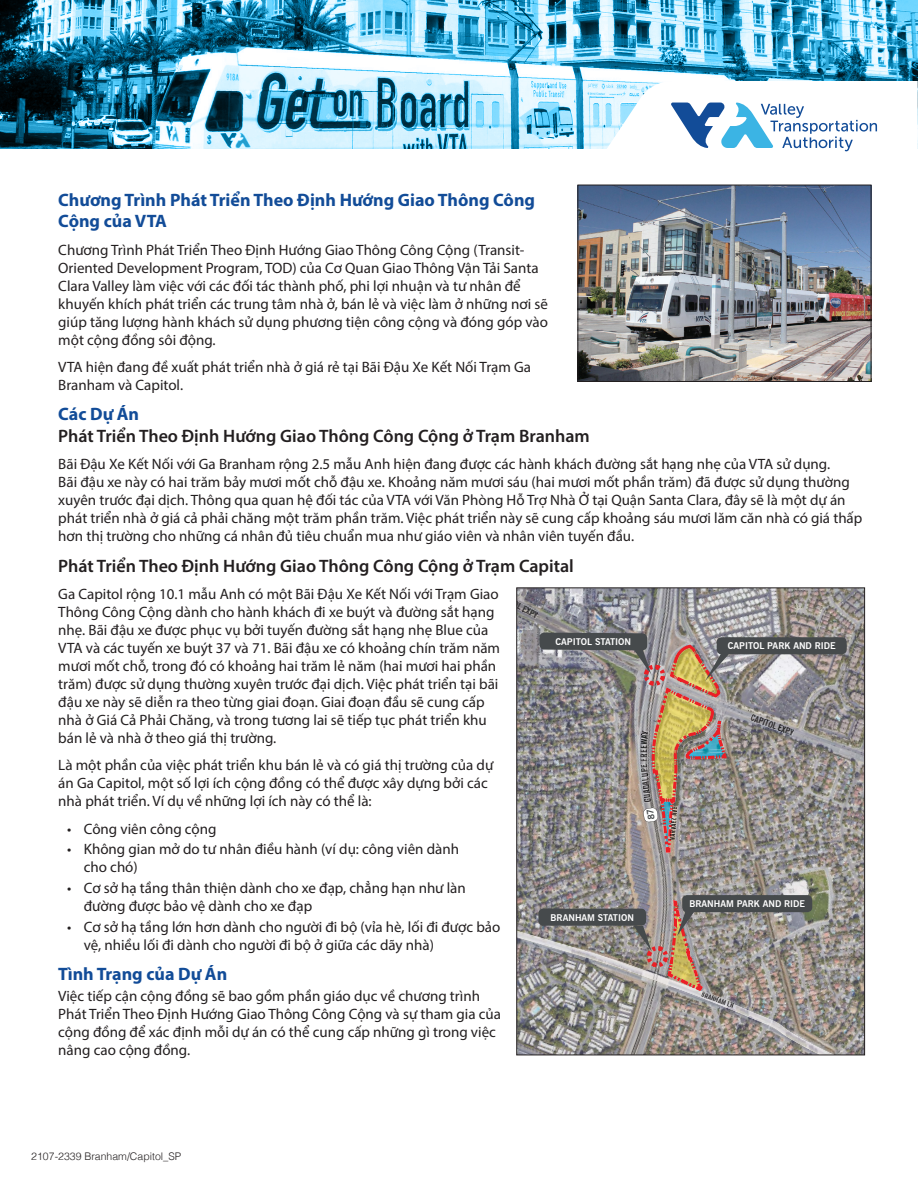
<style>
.page{position:relative;width:918px;height:1188px;background:#fff}
.page>*{position:absolute;margin:0;border:0;box-sizing:border-box;transform-origin:0 0}
.t1{font:600 18px/21.6px "Myriad Pro";color:#231f20}
.t2{font:700 18px/21.6px "Myriad Pro";color:#124c98}
.Bullets_Helvetica_10{font:15px/18px "Myriad Pro";color:#231f20}
.Blue_header_13_Museo{font:15px/18px "Myriad Pro";color:#231f20}
.t3{font:300 10.5px "Helvetica";color:#231f20}
.t4{font:700 9.15px "News Gothic BT";color:#fff}
.t5{font:700 condensed 9.15px "News Gothic BT";color:#2d2a2c}
.t6{font:700 condensed 7.35px "News Gothic BT";color:#302d2e}
.s1{font-weight:700;color:#124c98}
.s2{color:#171818}
.s3{color:#181919}
.s4{color:#191a1a}
.s5{color:#1b1b1b}
.s6{color:#151717}
.s7{color:#2e2c2d}
</style>
<div class="page">
<svg style="left:0;top:0;width:918px;height:148px;background:#64a7c2"></svg>
<svg style="left:587px;top:81px;width:331px;height:71px"></svg>
<img style="left:580px;top:187px;width:289px;height:193px">
<div style="left:578px;top:185px;width:293px;height:197px;border:1px solid #231f20"></div>
<img style="left:736px;top:590px;width:35px;height:47px">
<img style="left:712px;top:590px;width:24px;height:47px">
<img style="left:722px;top:653px;width:141px;height:242px">
<img style="left:641px;top:590px;width:36px;height:42px">
<img style="left:726px;top:684px;width:137px;height:211px">
<img style="left:518px;top:590px;width:123px;height:315px">
<img style="left:518px;top:590px;width:100px;height:268px">
<img style="left:518px;top:590px;width:65px;height:174px">
<img style="left:738px;top:715px;width:125px;height:180px">
<img style="left:518px;top:590px;width:29px;height:79px">
<img style="left:518px;top:590px;width:6px;height:11px">
<img style="left:749px;top:747px;width:114px;height:148px">
<img style="left:761px;top:779px;width:102px;height:116px">
<img style="left:773px;top:810px;width:90px;height:85px">
<img style="left:730px;top:682px;width:3px;height:38px">
<img style="left:785px;top:842px;width:78px;height:53px">
<img style="left:663px;top:853px;width:44px;height:47px">
<img style="left:797px;top:873px;width:66px;height:32px">
<img style="left:537px;top:747px;width:12px;height:158px">
<img style="left:549px;top:853px;width:12px;height:52px">
<img style="left:561px;top:853px;width:102px;height:52px">
<svg style="left:518px;top:905px;width:345px;height:148px;background:#93908a"></svg>
<img style="left:518px;top:931px;width:316px;height:122px">
<div style="left:717px;top:637px;width:130px;height:17px;background:#464a4c;border-radius:5px"></div>
<div style="left:682px;top:895px;width:130px;height:17px;background:#464a4c;border-radius:5px"></div>
<img style="left:750px;top:714px;width:45px;height:22px">
<img style="left:518px;top:601px;width:21px;height:18px">
<img style="left:703px;top:991px;width:31px;height:1px">
<img style="left:701px;top:992px;width:33px;height:16px">
<img style="left:633px;top:900px;width:70px;height:91px">
<div style="left:538px;top:909px;width:108px;height:17px;background:#464a4c;border-radius:5px"></div>
<img style="left:539px;top:632px;width:191px;height:221px">
<p class="t2" style="left:58px;top:188px;width:478px">Chương Trình Phát Triển Theo Định Hướng Giao Thông Công<br>Cộng của VTA</p>
<p class="Bullets_Helvetica_10" style="left:58px;top:240px;width:491px">Chương Trình Phát Triển Theo Định Hướng Giao Thông Công Cộng (Transit-Oriented Development Program, TOD) của Cơ Quan Giao Thông Vận Tải Santa Clara Valley làm việc với các đối tác thành phố, phi lợi nhuận và tư nhân để khuyến khích phát triển các trung tâm nhà ở, bán lẻ và việc làm ở những nơi sẽ giúp tăng lượng hành khách sử dụng phương tiện công cộng và đóng góp vào một cộng đồng sôi động.</p>
<p class="Bullets_Helvetica_10" style="left:58px;top:357px;width:474px">VTA hiện đang đề xuất phát triển nhà ở giá rẻ tại Bãi Đậu Xe Kết Nối Trạm Ga<br>Branham và Capitol.</p>
<p class="t1" style="left:58px;top:403px;width:533px"><span class="s1">Các Dự Án<br></span>Phát Triển Theo Định Hướng Giao Thông Công Cộng ở Trạm Branham</p>
<p class="Bullets_Helvetica_10" style="left:58px;top:455px;width:806px">Bãi Đậu Xe Kết Nối với Ga Branham rộng 2.5 mẫu Anh hiện đang được các hành khách đường sắt hạng nhẹ của VTA sử dụng.<br>Bãi đậu xe này có hai trăm bảy mươi mốt chỗ đậu xe. Khoảng năm mươi sáu (hai mươi mốt phần trăm) đã được sử dụng thường xuyên trước đại dịch. Thông qua quan hệ đối tác của VTA với Văn Phòng Hỗ Trợ Nhà Ở tại Quận Santa Clara, đây sẽ là một dự án phát triển nhà ở giá cả phải chăng một trăm phần trăm. Việc phát triển này sẽ cung cấp khoảng sáu mươi lăm căn nhà có giá thấp hơn thị trường cho những cá nhân đủ tiêu chuẩn mua như giáo viên và nhân viên tuyến đầu.</p>
<p class="t1" style="left:58px;top:555px;width:517px">Phát Triển Theo Định Hướng Giao Thông Công Cộng ở Trạm Capital</p>
<p class="Bullets_Helvetica_10" style="left:58px;top:585px;width:443px">Ga Capitol rộng 10.1 mẫu Anh có một Bãi Đậu Xe Kết Nối với Trạm Giao Thông Công Cộng dành cho hành khách đi xe buýt và đường sắt hạng nhẹ. Bãi đậu xe được phục vụ bởi tuyến đường sắt hạng nhẹ Blue của VTA và các tuyến xe buýt 37 và 71. Bãi đậu xe có khoảng chín trăm năm mươi mốt chỗ, trong đó có khoảng hai trăm lẻ năm (hai mươi hai phần trăm) được sử dụng thường xuyên trước đại dịch. Việc phát triển tại bãi đậu xe này sẽ diễn ra theo từng giai đoạn. Giai đoạn đầu sẽ cung cấp nhà ở Giá Cả Phải Chăng, và trong tương lai sẽ tiếp tục phát triển khu bán lẻ và nhà ở theo giá thị trường.</p>
<p class="Bullets_Helvetica_10" style="left:58px;top:756px;width:436px">Là một phần của việc phát triển khu bán lẻ và có giá thị trường của dự án Ga Capitol, một số lợi ích cộng đồng có thể được xây dựng bởi các nhà phát triển. Ví dụ về những lợi ích này có thể là:</p>
<p class="Bullets_Helvetica_10" style="left:67px;top:819px;width:151px">• Công viên công cộng</p>
<p class="Bullets_Helvetica_10" style="left:84px;top:840px;width:377px;text-indent:-16px">• Không gian mở do tư nhân điều hành (ví dụ: công viên dành cho chó)</p>
<p class="Bullets_Helvetica_10" style="left:84px;top:879px;width:384px;text-indent:-16px">• Cơ sở hạ tầng thân thiện dành cho xe đạp, chẳng hạn như làn đường được bảo vệ dành cho xe đạp</p>
<p class="Bullets_Helvetica_10" style="left:84px;top:917px;width:418px;text-indent:-16px">• Cơ sở hạ tầng lớn hơn dành cho người đi bộ (vỉa hè, lối đi được bảo vệ, nhiều lối đi dành cho người đi bộ ở giữa các dãy nhà)</p>
<p class="t2" style="left:58px;top:963px;width:170px">Tình Trạng của Dự Án</p>
<p class="Blue_header_13_Museo" style="left:58px;top:987px;width:444px">Việc tiếp cận cộng đồng sẽ bao gồm phần giáo dục về chương trình Phát Triển Theo Định Hướng Giao Thông Công Cộng và sự tham gia của cộng đồng để xác định mỗi dự án có thể cung cấp những gì trong việc nâng cao cộng đồng.</p>
<p class="t5" style="left:500px;top:590px;width:47px;rotate:28deg">C<span class="s2">A</span><span class="s3">P</span><span class="s4">I</span>T<span class="s4">O</span>L E<span class="s4">X</span><span class="s5">P</span><span class="s4">Y</span></p>
<p class="t4" style="left:556px;top:636px;width:77px">CAPITOL STATION</p>
<p class="t4" style="left:728px;top:640px;width:109px">CAPITOL PARK AND RIDE</p>
<p class="t5" style="left:753px;top:712px;width:47px;rotate:21deg">CAPIT<span class="s6">O</span>L <span class="s4">E</span><span class="s5">X</span><span class="s4">P</span>Y</p>
<p class="t4" style="left:689px;top:898px;width:117px">BRANHAM PARK AND RIDE</p>
<p class="t4" style="left:551px;top:912px;width:85px">BRANHAM STATION</p>
<p class="t6" style="left:703px;top:990px;width:36px;rotate:21deg">BR<span class="s7">AN</span>HAM <span class="s7">LN</span></p>
<p class="t3" style="left:31px;top:1147px;width:151px">2107-2339 Branham/Capitol_SP</p>
</div>
